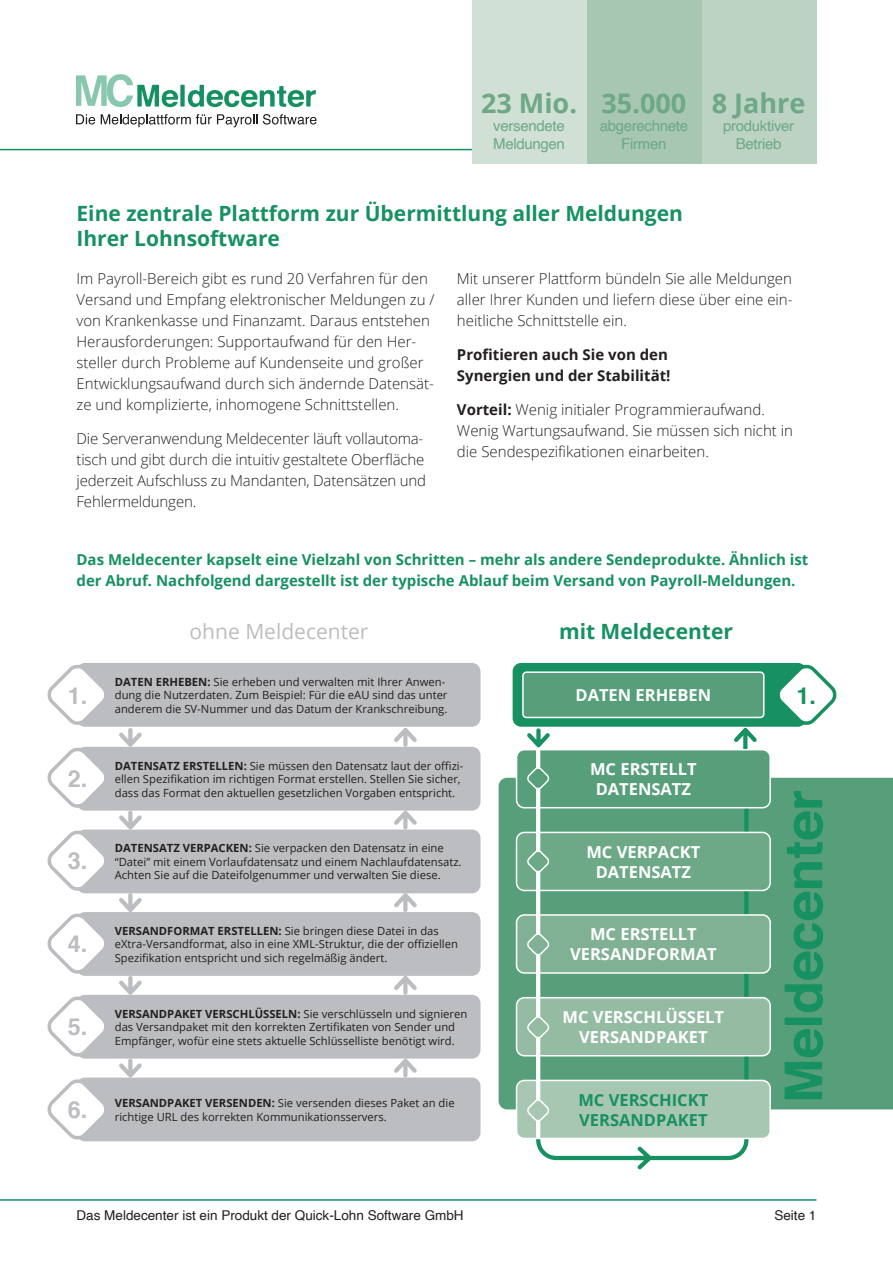
<style>
.page{position:relative;width:893px;height:1263px;background:#fff}
.page>*{position:absolute;margin:0;border:0;box-sizing:border-box;transform-origin:0 0}
.t1{font:700 27px "Open Sans";color:#6da887}
.t2{font:700 23.4px "Helvetica";color:#bcbdc0}
.t3{font:700 23.4px "Helvetica";color:#179161}
.t4{font:700 21px/25.2px "Open Sans";color:#179161}
.t5{font:21px "Open Sans";color:#bcbdc0}
.t6{font:700 16.5px/19.8px "Open Sans";color:#fff;text-align:center}
.t7{font:700 16.5px/19.8px "Open Sans";color:#179161}
.t8{font:300 15px/21px "Open Sans";color:#231f20}
.t9{font:700 15px/21px "Open Sans";color:#179161}
.t10{font:15px/18px "Helvetica";letter-spacing:-.02em;color:#6da887;text-align:center}
.t11{font:700 15px/21px "Open Sans";color:#231f20}
.t12{font:13.5px "Helvetica";color:#231f20}
.t13{font:11.25px/13.5px "Open Sans";color:#231f20}
.s1{font-weight:700}
</style>
<div class="page">
<hr style="left:0;top:1199px;width:816px;height:2px;background:#179161">
<svg style="left:76px;top:74px;width:102px;height:33px"></svg>
<div style="left:180px;top:85px;width:5px;height:22px;background:#159060"></div>
<svg style="left:188px;top:85px;width:128px;height:22px"></svg>
<svg style="left:76px;top:114px;width:19px;height:11px"></svg>
<svg style="left:101px;top:114px;width:156px;height:13px"></svg>
<svg style="left:263px;top:114px;width:53px;height:11px"></svg>
<hr style="left:0;top:149px;width:816px;height:1px;background:#179161">
<div style="left:77px;top:912px;width:403px;height:64px;background:#bcbdc0;border-radius:9px"></div>
<div style="left:77px;top:747px;width:403px;height:63px;background:#bcbdc0;border-radius:9px"></div>
<div style="left:77px;top:663px;width:403px;height:64px;background:#bcbdc0;border-radius:9px"></div>
<div style="left:77px;top:995px;width:403px;height:63px;background:#bcbdc0;border-radius:9px"></div>
<div style="left:77px;top:829px;width:403px;height:64px;background:#bcbdc0;border-radius:9px"></div>
<div style="left:77px;top:1077px;width:403px;height:64px;background:#bcbdc0;border-radius:9px"></div>
<svg style="left:47px;top:829px;width:65px;height:65px"></svg>
<svg style="left:47px;top:994px;width:65px;height:65px"></svg>
<svg style="left:47px;top:746px;width:65px;height:65px"></svg>
<svg style="left:47px;top:663px;width:65px;height:64px"></svg>
<svg style="left:47px;top:912px;width:57px;height:64px"></svg>
<svg style="left:47px;top:1077px;width:65px;height:65px"></svg>
<svg style="left:394px;top:1058px;width:23px;height:19px"></svg>
<svg style="left:119px;top:1058px;width:23px;height:19px"></svg>
<svg style="left:394px;top:976px;width:23px;height:19px"></svg>
<svg style="left:119px;top:976px;width:23px;height:19px"></svg>
<svg style="left:394px;top:893px;width:23px;height:19px"></svg>
<svg style="left:119px;top:893px;width:23px;height:19px"></svg>
<svg style="left:394px;top:810px;width:23px;height:19px"></svg>
<svg style="left:119px;top:810px;width:23px;height:19px"></svg>
<svg style="left:394px;top:728px;width:23px;height:19px"></svg>
<svg style="left:119px;top:728px;width:23px;height:19px"></svg>
<div style="left:536px;top:1028px;width:212px;height:132px;border:4px solid #179161;border-radius:18px"></div>
<div style="left:513px;top:663px;width:293px;height:64px;background:#179161;border-radius:9px"></div>
<div style="left:499px;top:778px;width:394px;height:331px;background:#569f7a"></div>
<svg style="left:734px;top:728px;width:23px;height:352px;background:#5da785"></svg>
<div style="left:517px;top:750px;width:253px;height:58px;background:#569f7a;border-radius:8px"></div>
<div style="left:516px;top:749px;width:255px;height:59px;border:2px solid #fff;border-radius:8px"></div>
<svg style="left:784px;top:1029px;width:39px;height:70px;background:#33976c"></svg>
<div style="left:784px;top:1017px;width:38px;height:8px;background:#179161"></div>
<svg style="left:785px;top:791px;width:38px;height:221px;background:#3a986e"></svg>
<div style="left:517px;top:915px;width:253px;height:58px;background:#80b194;border-radius:8px"></div>
<div style="left:516px;top:914px;width:255px;height:60px;border:2px solid #fff;border-radius:8px"></div>
<div style="left:523px;top:672px;width:241px;height:45px;background:#569f7a;border-radius:4px"></div>
<div style="left:522px;top:671px;width:243px;height:47px;border:2px solid #fff;border-radius:4px"></div>
<div style="left:517px;top:998px;width:253px;height:58px;background:#94bca3;border-radius:8px"></div>
<div style="left:516px;top:997px;width:255px;height:59px;border:2px solid #fff;border-radius:8px"></div>
<div style="left:517px;top:832px;width:253px;height:58px;background:#6da887;border-radius:8px"></div>
<div style="left:516px;top:832px;width:255px;height:59px;border:2px solid #fff;border-radius:8px"></div>
<div style="left:517px;top:1080px;width:253px;height:58px;background:#a8c7b3;border-radius:8px"></div>
<div style="left:516px;top:1080px;width:255px;height:59px;border:2px solid #fff;border-radius:8px"></div>
<svg style="left:527px;top:728px;width:24px;height:410px"></svg>
<svg style="left:633px;top:1146px;width:19px;height:23px"></svg>
<svg style="left:776px;top:662px;width:61px;height:65px"></svg>
<div style="left:702px;top:0;width:114px;height:164px;background:#bcd3c4"></div>
<div style="left:472px;top:0;width:115px;height:164px;background:#d0e0d4"></div>
<div style="left:587px;top:0;width:115px;height:164px;background:#a8c7b3"></div>
<h1 class="t1" style="left:481px;top:84px;width:97px">23 Mio.</h1>
<h3 class="t10" style="left:493px;top:117px;width:73px;text-align:left">versendete<br>Meldungen</h3>
<h1 class="t1" style="left:601px;top:84px;width:86px">35.000</h1>
<h3 class="t10" style="left:600px;top:117px;width:90px">abgerechnete<br>Firmen</h3>
<h3 class="t4" style="left:77px;top:200px;width:608px">Eine zentrale Plattform zur Übermittlung aller Meldungen<br>Ihrer Lohnsoftware</h3>
<h1 class="t1" style="left:712px;top:84px;width:95px">8 Jahre</h1>
<h3 class="t10" style="left:723px;top:117px;width:73px">produktiver<br>Betrieb</h3>
<p class="t8" style="left:77px;top:268px;width:360px">Im Payroll-Bereich gibt es rund 20 Verfahren für den Versand und Empfang elektronischer Meldungen zu / von Krankenkasse und Finanzamt. Daraus entstehen Herausforderungen: Supportaufwand für den Her&shy;steller durch Probleme auf Kundenseite und großer Entwicklungsaufwand durch sich ändernde Datensät&shy;ze und komplizierte, inhomogene Schnittstellen.</p>
<h3 class="t8" style="left:77px;top:427px;width:351px">Die Serveranwendung Meldecenter läuft vollautoma&shy;tisch und gibt durch die intuitiv gestaltete Oberfläche jederzeit Aufschluss zu Mandanten, Datensätzen und Fehlermeldungen.</h3>
<h3 class="t8" style="left:457px;top:268px;width:337px;text-align:justify">Mit unserer Plattform bündeln Sie alle Meldungen aller Ihrer Kunden und liefern diese über eine ein&shy;heitliche Schnittstelle ein.</h3>
<h3 class="t11" style="left:457px;top:343px;width:215px">Profitieren auch Sie von den<br>Synergien und der Stabilität!</h3>
<h3 class="t8" style="left:457px;top:398px;width:338px"><span class="s1">Vorteil:</span> Wenig initialer Programmieraufwand.<br>Wenig Wartungsaufwand. Sie müssen sich nicht in die Sendespezifikationen einarbeiten.</h3>
<h3 class="t9" style="left:77px;top:549px;width:733px">Das Meldecenter kapselt eine Vielzahl von Schritten – mehr als andere Sendeprodukte. Ähnlich ist der Abruf. Nachfolgend dargestellt ist der typische Ablauf beim Versand von Payroll-Meldungen.</h3>
<h2 class="t2" style="left:68px;top:676px;width:21px">1.</h2>
<h2 class="t2" style="left:68px;top:759px;width:21px">2.</h2>
<h2 class="t2" style="left:68px;top:842px;width:21px">3.</h2>
<h2 class="t2" style="left:68px;top:925px;width:21px">4.</h2>
<h2 class="t2" style="left:68px;top:1008px;width:21px">5.</h2>
<h2 class="t2" style="left:68px;top:1091px;width:21px">6.</h2>
<h3 class="t5" style="left:190px;top:617px;width:180px">ohne Meldecenter</h3>
<p class="t13" style="left:115px;top:674px;width:334px"><span class="s1">DATEN ERHEBEN:</span> Sie erheben und verwalten mit Ihrer Anwen&shy;dung die Nutzerdaten. Zum Beispiel: Für die eAU sind das unter anderem die SV-Nummer und das Datum der Krankschreibung.</p>
<p class="t13" style="left:115px;top:758px;width:350px"><span class="s1">DATENSATZ ERSTELLEN:</span> Sie müssen den Datensatz laut der offizi&shy;ellen Spezifikation im richtigen Format erstellen. Stellen Sie sicher, dass das Format den aktuellen gesetzlichen Vorgaben entspricht.</p>
<p class="t13" style="left:115px;top:841px;width:348px"><span class="s1">DATENSATZ VERPACKEN:</span> Sie verpacken den Datensatz in eine “Datei” mit einem Vorlaufdatensatz und einem Nachlaufdatensatz.<br>Achten Sie auf die Dateifolgenummer und verwalten Sie diese.</p>
<p class="t13" style="left:115px;top:924px;width:345px"><span class="s1">VERSANDFORMAT ERSTELLEN:</span> Sie bringen diese Datei in das eXtra-Versandformat, also in eine XML-Struktur, die der offiziellen<br>Spezifikation entspricht und sich regelmäßig ändert.</p>
<p class="t13" style="left:115px;top:1006px;width:354px"><span class="s1">VERSANDPAKET VERSCHLÜSSELN:</span> Sie verschlüsseln und signieren das Versandpaket mit den korrekten Zertifikaten von Sender und<br>Empfänger, wofür eine stets aktuelle Schlüsselliste benötigt wird.</p>
<p class="t13" style="left:115px;top:1096px;width:341px"><span class="s1">VERSANDPAKET VERSENDEN:</span> Sie versenden dieses Paket an die richtige URL des korrekten Kommunikationsservers.</p>
<h3 class="t4" style="left:559px;top:618px;width:175px">mit Meldecenter</h3>
<h3 class="t6" style="left:575px;top:685px;width:137px">DATEN ERHEBEN</h3>
<h3 class="t6" style="left:590px;top:759px;width:108px">MC ERSTELLT<br>DATENSATZ</h3>
<h3 class="t6" style="left:586px;top:841px;width:115px">MC VERPACKT<br>DATENSATZ</h3>
<h3 class="t6" style="left:570px;top:924px;width:148px">MC ERSTELLT<br>VERSANDFORMAT</h3>
<h3 class="t6" style="left:563px;top:1007px;width:163px">MC VERSCHLÜSSELT<br>VERSANDPAKET</h3>
<h3 class="t7" style="left:578px;top:1089px;width:131px">MC VERSCHICKT<br>VERSANDPAKET</h3>
<h2 class="t3" style="left:797px;top:676px;width:21px">1.</h2>
<p class="t12" style="left:77px;top:1205px;width:389px">Das Meldecenter ist ein Produkt der Quick-Lohn Software GmbH</p>
<p class="t12" style="left:774px;top:1205px;width:44px">Seite 1</p>
</div>
